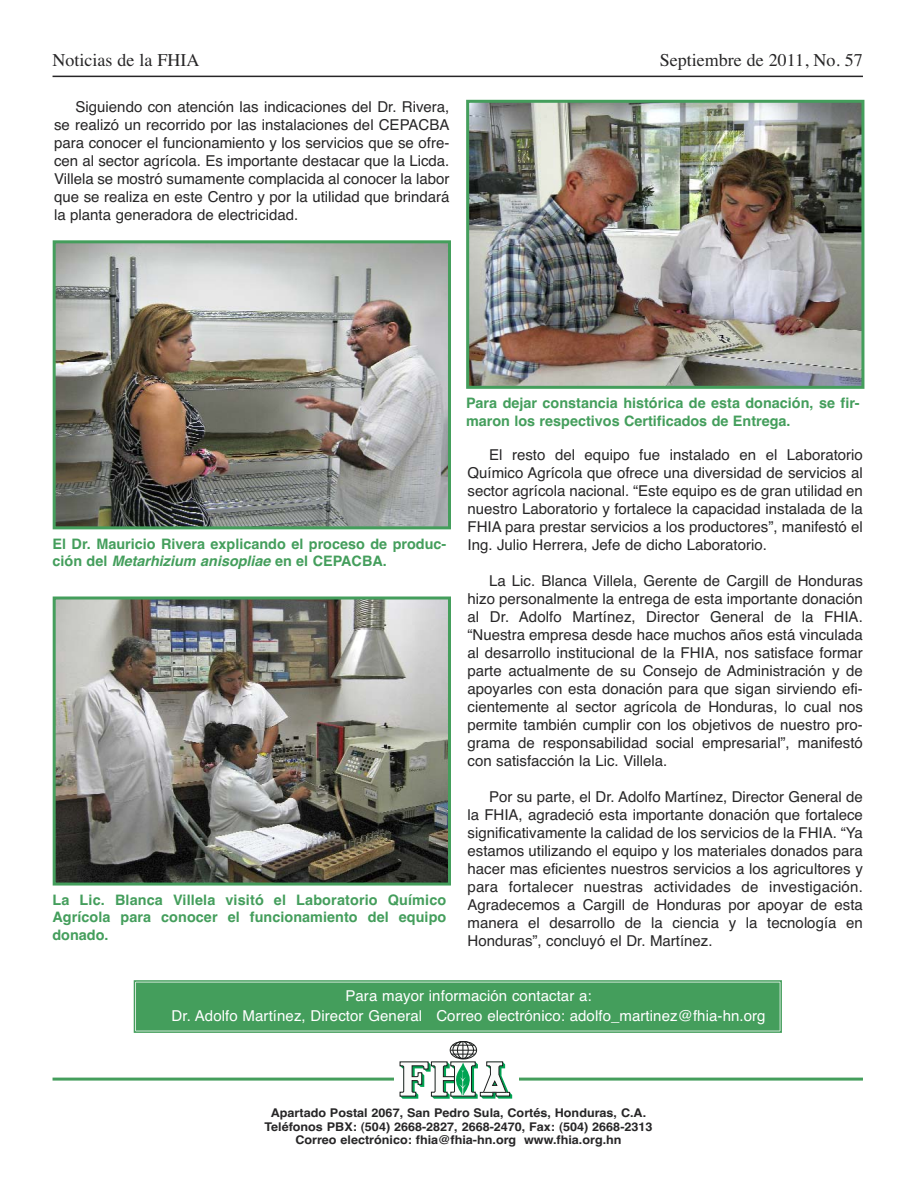
<style>
.page{position:relative;width:917px;height:1187px;background:#fff}
.page>*{position:absolute;margin:0;border:0;box-sizing:border-box;transform-origin:0 0}
.t1{font:18px "Times";color:#272627}
.t2{font:15px/18px "Helvetica";color:#272627;text-align:justify}
.t3{font:15px/19.5px "Helvetica";letter-spacing:.005em;color:#fff;text-align:center}
.t4{font:700 14.4px/17.2px "Helvetica";color:#449e5c}
.t5{font:700 12px/13.5px "Helvetica";color:#272627;text-align:center;scale:1.05 1}
.s1{font-style:italic}
</style>
<div class="page">
<hr style="left:52px;top:76px;width:810px;height:1px;background:#272627">
<img style="left:57px;top:600px;width:390px;height:281px">
<div style="left:53px;top:596px;width:398px;height:289px;border:3px solid #449e5c"></div>
<hr style="left:52px;top:1077px;width:810px;height:3px;background:#449e5c">
<div style="left:394px;top:1038px;width:124px;height:61px;background:#fff"></div>
<svg style="left:399px;top:1041px;width:113px;height:57px"></svg>
<img style="left:470px;top:104px;width:390px;height:281px">
<div style="left:466px;top:100px;width:398px;height:289px;border:3px solid #449e5c"></div>
<img style="left:57px;top:244px;width:390px;height:281px">
<div style="left:53px;top:240px;width:398px;height:289px;border:3px solid #449e5c"></div>
<div style="left:137px;top:983px;width:642px;height:46px;background:#449e5c"></div>
<div style="left:134px;top:980px;width:648px;height:52px;border:2px solid #449e5c"></div>
<div style="left:136px;top:982px;width:643px;height:48px;border:1px solid #449e5c"></div>
<p class="t1" style="left:53px;top:54px;width:148px">Noticias de la FHIA</p>
<p class="t1" style="left:659px;top:54px;width:205px">Septiembre de 2011, No. 57</p>
<p class="t2" style="left:54px;top:99px;width:397px;text-indent:22px">Siguiendo con atención las indicaciones del Dr. Rivera, se realizó un recorrido por las instalaciones del CEPACBA para conocer el funcionamiento y los servicios que se ofre&shy;cen al sector agrícola. Es importante destacar que la Licda.<br>Villela se mostró sumamente complacida al conocer la labor que se realiza en este Centro y por la utilidad que brindará la planta generadora de electricidad.</p>
<p class="t4" style="left:52px;top:536px;width:395px">El Dr. Mauricio Rivera explicando el proceso de produc&shy;ción del <span class="s1">Metarhizium anisopliae</span> en el CEPACBA.</p>
<p class="t4" style="left:52px;top:892px;width:395px;text-align:justify">La Lic. Blanca Villela visitó el Laboratorio Químico Agrícola para conocer el funcionamiento del equipo donado.</p>
<p class="t4" style="left:466px;top:396px;width:395px">Para dejar constancia histórica de esta donación, se fir&shy;maron los respectivos Certificados de Entrega.</p>
<p class="t2" style="left:467px;top:447px;width:397px;text-indent:22px">El resto del equipo fue instalado en el Laboratorio Químico Agrícola que ofrece una diversidad de servicios al sector agrícola nacional. “Este equipo es de gran utilidad en nuestro Laboratorio y fortalece la capacidad instalada de la FHIA para prestar servicios a los productores”, manifestó el Ing. Julio Herrera, Jefe de dicho Laboratorio.</p>
<p class="t2" style="left:467px;top:573px;width:397px;text-indent:22px">La Lic. Blanca Villela, Gerente de Cargill de Honduras hizo personalmente la entrega de esta importante donación al Dr. Adolfo Martínez, Director General de la FHIA. “Nuestra empresa desde hace muchos años está vinculada al desarrollo institucional de la FHIA, nos satisface formar parte actualmente de su Consejo de Administración y de apoyarles con esta donación para que sigan sirviendo efi&shy;cientemente al sector agrícola de Honduras, lo cual nos permite también cumplir con los objetivos de nuestro pro&shy;grama de responsabilidad social empresarial”, manifestó con satisfacción la Lic. Villela.</p>
<p class="t2" style="left:467px;top:789px;width:397px;text-indent:22px">Por su parte, el Dr. Adolfo Martínez, Director General de la FHIA, agradeció esta importante donación que fortalece significativamente la calidad de los servicios de la FHIA. “Ya estamos utilizando el equipo y los materiales donados para hacer mas eficientes nuestros servicios a los agricultores y para fortalecer nuestras actividades de investigación.<br>Agradecemos a Cargill de Honduras por apoyar de esta manera el desarrollo de la ciencia y la tecnología en Honduras”, concluyó el Dr. Martínez.</p>
<p class="t3" style="left:172px;top:987px;width:595px">Para mayor información contactar a:<br>Dr. Adolfo Martínez, Director General Correo electrónico: adolfo_martinez@fhia-hn.org</p>
<p class="t5" style="left:264px;top:1107px;width:371px">Apartado Postal 2067, San Pedro Sula, Cortés, Honduras, C.A.<br>Teléfonos PBX: (504) 2668-2827, 2668-2470, Fax: (504) 2668-2313<br>Correo electrónico: fhia@fhia-hn.org www.fhia.org.hn</p>
</div>
